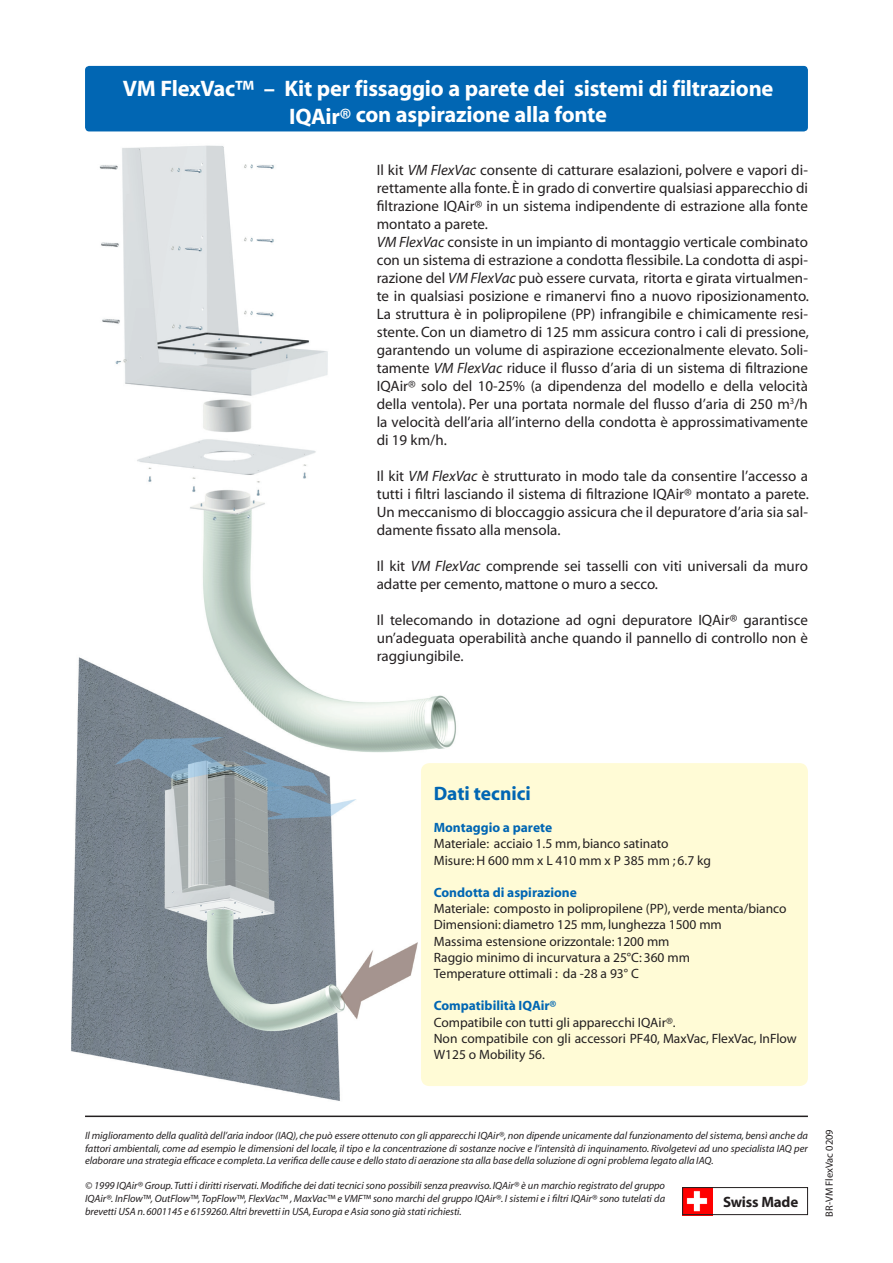
<style>
.page{position:relative;width:893px;height:1263px;background:#fff}
.page>*{position:absolute;margin:0;border:0;box-sizing:border-box;transform-origin:0 0}
.t1{font:700 22.5px/26px "Myriad";letter-spacing:-.01em;color:#fff;text-align:center}
.t2{font:700 19.5px "Myriad";color:#0166b3}
.t3{font:15px/18px "Myriad";color:#231f20;text-align:justify}
.t4{font:700 15px "Myriad";letter-spacing:-.015em;color:#231f20}
.t5{font:13.5px/16.2px "Myriad";color:#231f20}
.t6{font:700 13.5px "Myriad";color:#0166b3}
.t7{font:italic 10.5px/12.6px "Myriad";letter-spacing:-.005em;color:#231f20;text-align:justify}
.t8{font:10.5px "Myriad";color:#231f20}
.s1{font-style:italic}
</style>
<div class="page">
<div style="left:421px;top:763px;width:387px;height:323px;background:#fffbd6;border-radius:9px"></div>
<hr style="left:85px;top:1115px;width:723px;height:2px;background:#231f20">
<img style="left:99px;top:145px;width:357px;height:605px">
<div style="left:85px;top:66px;width:723px;height:65px;background:#0166b3;border-radius:4px"></div>
<img style="left:684px;top:1189px;width:28px;height:24px">
<div style="left:682px;top:1187px;width:126px;height:28px;border:1px solid #231f20"></div>
<img style="left:71px;top:652px;width:347px;height:449px">
<p class="t1" style="left:123px;top:77px;width:652px">VM FlexVac™ – Kit per fissaggio a parete dei sistemi di filtrazione<br>IQAir® con aspirazione alla fonte</p>
<p class="t3" style="left:377px;top:161px;width:433px">Il kit <span class="s1">VM FlexVac</span> consente di catturare esalazioni, polvere e vapori di&shy;rettamente alla fonte. È in grado di convertire qualsiasi apparecchio di filtrazione IQAir® in un sistema indipendente di estrazione alla fonte montato a parete.</p>
<p class="t3" style="left:377px;top:233px;width:434px"><span class="s1">VM FlexVac</span> consiste in un impianto di montaggio verticale combinato con un sistema di estrazione a condotta flessibile. La condotta di aspi&shy;razione del <span class="s1">VM FlexVac</span> può essere curvata, ritorta e girata virtualmen&shy;te in qualsiasi posizione e rimanervi fino a nuovo riposizionamento.<br>La struttura è in polipropilene (PP) infrangibile e chimicamente resi&shy;stente. Con un diametro di 125 mm assicura contro i cali di pressione, garantendo un volume di aspirazione eccezionalmente elevato. Soli&shy;tamente <span class="s1">VM FlexVac</span> riduce il flusso d’aria di un sistema di filtrazione IQAir® solo del 10-25% (a dipendenza del modello e della velocità della ventola). Per una portata normale del flusso d’aria di 250 m<sup>3</sup>/h la velocità dell’aria all’interno della condotta è approssimativamente di 19 km/h.</p>
<p class="t3" style="left:377px;top:467px;width:434px">Il kit <span class="s1">VM FlexVac</span> è strutturato in modo tale da consentire l’accesso a tutti i filtri lasciando il sistema di filtrazione IQAir® montato a parete.<br>Un meccanismo di bloccaggio assicura che il depuratore d’aria sia sal&shy;damente fissato alla mensola.</p>
<p class="t3" style="left:377px;top:557px;width:433px">Il kit <span class="s1">VM FlexVac</span> comprende sei tasselli con viti universali da muro adatte per cemento, mattone o muro a secco.</p>
<p class="t3" style="left:377px;top:611px;width:433px">Il telecomando in dotazione ad ogni depuratore IQAir® garantisce un’adeguata operabilità anche quando il pannello di controllo non è raggiungibile.</p>
<p class="t2" style="left:434px;top:783px;width:99px">Dati tecnici</p>
<p class="t6" style="left:434px;top:821px;width:120px">Montaggio a parete</p>
<p class="t5" style="left:434px;top:836px;width:236px">Materiale: acciaio 1.5 mm, bianco satinato</p>
<p class="t5" style="left:434px;top:853px;width:279px">Misure: H 600 mm x L 410 mm x P 385 mm ; 6.7 kg</p>
<p class="t6" style="left:434px;top:885px;width:145px">Condotta di aspirazione</p>
<p class="t5" style="left:434px;top:901px;width:354px">Materiale: composto in polipropilene (PP), verde menta/bianco</p>
<p class="t5" style="left:434px;top:917px;width:290px">Dimensioni: diametro 125 mm, lunghezza 1500 mm</p>
<p class="t5" style="left:434px;top:934px;width:237px">Massima estensione orizzontale: 1200 mm</p>
<p class="t5" style="left:434px;top:950px;width:258px">Raggio minimo di incurvatura a 25°C: 360 mm</p>
<p class="t5" style="left:434px;top:966px;width:207px">Temperature ottimali : da -28 a 93° C</p>
<p class="t6" style="left:434px;top:999px;width:124px">Compatibilità IQAir®</p>
<p class="t5" style="left:434px;top:1015px;width:244px">Compatibile con tutti gli apparecchi IQAir®.</p>
<p class="t5" style="left:434px;top:1031px;width:365px">Non compatibile con gli accessori PF40, MaxVac, FlexVac, InFlow<br>W125 o Mobility 56.</p>
<p class="t7" style="left:85px;top:1130px;width:724px">Il miglioramento della qualità dell’aria indoor (IAQ), che può essere ottenuto con gli apparecchi IQAir®, non dipende unicamente dal funzionamento del sistema, bensì anche da fattori ambientali, come ad esempio le dimensioni del locale, il tipo e la concentrazione di sostanze nocive e l’intensità di inquinamento. Rivolgetevi ad uno specialista IAQ per elaborare una strategia efficace e completa. La verifica delle cause e dello stato di aerazione sta alla base della soluzione di ogni problema legato alla IAQ.</p>
<p class="t7" style="left:85px;top:1180px;width:582px">© 1999 IQAir® Group. Tutti i diritti riservati. Modifiche dei dati tecnici sono possibili senza preavviso. IQAir® è un marchio registrato del gruppo IQAir®. InFlow™, OutFlow™, TopFlow™, FlexVac™ , MaxVac™ e VMF™ sono marchi del gruppo IQAir®. I sistemi e i filtri IQAir® sono tutelati da brevetti USA n. 6001145 e 6159260. Altri brevetti in USA, Europa e Asia sono già stati richiesti.</p>
<p class="t4" style="left:723px;top:1194px;width:77px">Swiss Made</p>
<p class="t8" style="left:824px;top:1217px;width:89px;rotate:-90deg">BR-VM FlexVac 0209</p>
</div>
